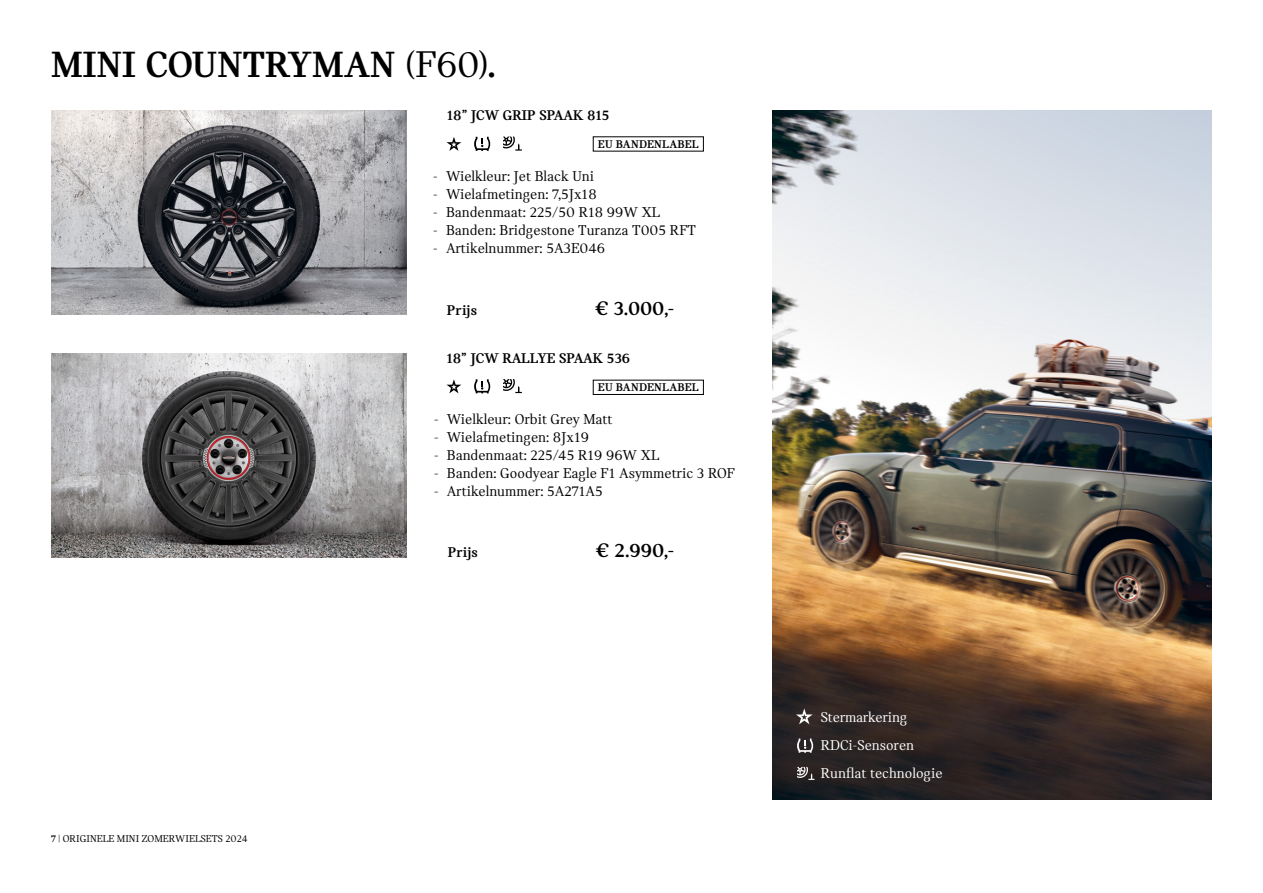
<style>
.page{position:relative;width:1263px;height:893px;background:#fff}
.page>*{position:absolute;margin:0;border:0;box-sizing:border-box;transform-origin:0 0}
.Subheadline{font:700 39px "MINI Serif";letter-spacing:.01em;color:#000}
.t1{font:700 21px "MINI Serif";letter-spacing:-.01em;color:#000}
.Copy_light_7_5{font:15px "MINI Serif";color:#000}
.Copy{font:700 15px "MINI Serif";color:#000}
.Fußnote{font:15px "MINI Serif";color:#fff}
.Copy_light_7_5-2{font:700 12px "MINI Serif";letter-spacing:.02em;color:#000}
.t2{font:10.5px "MINI Serif";color:#000}
.s1{font-weight:400}
.s2{font-weight:700}
</style>
<div class="page">
<img style="left:773px;top:111px;width:439px;height:689px">
<svg style="left:797px;top:767px;width:17px;height:13px"></svg>
<svg style="left:796px;top:739px;width:18px;height:14px"></svg>
<svg style="left:796px;top:708px;width:17px;height:16px"></svg>
<img style="left:51px;top:353px;width:355px;height:204px">
<div style="left:593px;top:380px;width:111px;height:15px;border:1px solid #000"></div>
<svg style="left:474px;top:379px;width:17px;height:14px"></svg>
<svg style="left:446px;top:379px;width:15px;height:14px"></svg>
<svg style="left:503px;top:379px;width:19px;height:14px"></svg>
<img style="left:51px;top:111px;width:355px;height:204px">
<svg style="left:474px;top:137px;width:17px;height:14px"></svg>
<svg style="left:446px;top:137px;width:15px;height:14px"></svg>
<svg style="left:503px;top:137px;width:19px;height:14px"></svg>
<p class="Subheadline" style="left:51px;top:42px;width:447px">MINI COUNTRYMAN <span class="s1">(F60)</span>.</p>
<p class="Copy" style="left:447px;top:107px;width:164px">18” JCW GRIP SPAAK 815</p>
<p class="Copy_light_7_5-2" style="left:598px;top:137px;width:102px">EU BANDENLABEL</p>
<p class="Copy_light_7_5" style="left:433px;top:168px;width:162px">- Wielkleur: Jet Black Uni</p>
<p class="Copy_light_7_5" style="left:433px;top:186px;width:165px">- Wielafmetingen: 7,5Jx18</p>
<p class="Copy_light_7_5" style="left:433px;top:204px;width:228px">- Bandenmaat: 225/50 R18 99W XL</p>
<p class="Copy_light_7_5" style="left:433px;top:222px;width:264px">- Banden: Bridgestone Turanza T005 RFT</p>
<p class="Copy_light_7_5" style="left:433px;top:240px;width:173px">- Artikelnummer: 5A3E046</p>
<p class="Copy" style="left:447px;top:301px;width:32px">Prijs</p>
<p class="t1" style="left:596px;top:296px;width:80px">€ 3.000,-</p>
<p class="Copy" style="left:446px;top:349px;width:185px">18” JCW RALLYE SPAAK 536</p>
<p class="Copy_light_7_5-2" style="left:598px;top:380px;width:102px">EU BANDENLABEL</p>
<p class="Copy_light_7_5" style="left:434px;top:411px;width:180px">- Wielkleur: Orbit Grey Matt</p>
<p class="Copy_light_7_5" style="left:434px;top:429px;width:156px">- Wielafmetingen: 8Jx19</p>
<p class="Copy_light_7_5" style="left:434px;top:447px;width:227px">- Bandenmaat: 225/45 R19 96W XL</p>
<p class="Copy_light_7_5" style="left:434px;top:465px;width:303px">- Banden: Goodyear Eagle F1 Asymmetric 3 ROF</p>
<p class="Copy_light_7_5" style="left:434px;top:483px;width:170px">- Artikelnummer: 5A271A5</p>
<p class="t2" style="left:51px;top:833px;width:198px"><span class="s2">7</span> | ORIGINELE MINI ZOMERWIELSETS 2024</p>
<p class="Copy" style="left:448px;top:544px;width:32px">Prijs</p>
<p class="t1" style="left:596px;top:538px;width:79px">€ 2.990,-</p>
<p class="Fußnote" style="left:821px;top:709px;width:88px">Stermarkering</p>
<p class="Fußnote" style="left:821px;top:737px;width:95px">RDCi-Sensoren</p>
<p class="Fußnote" style="left:821px;top:765px;width:123px">Runflat technologie</p>
</div>
